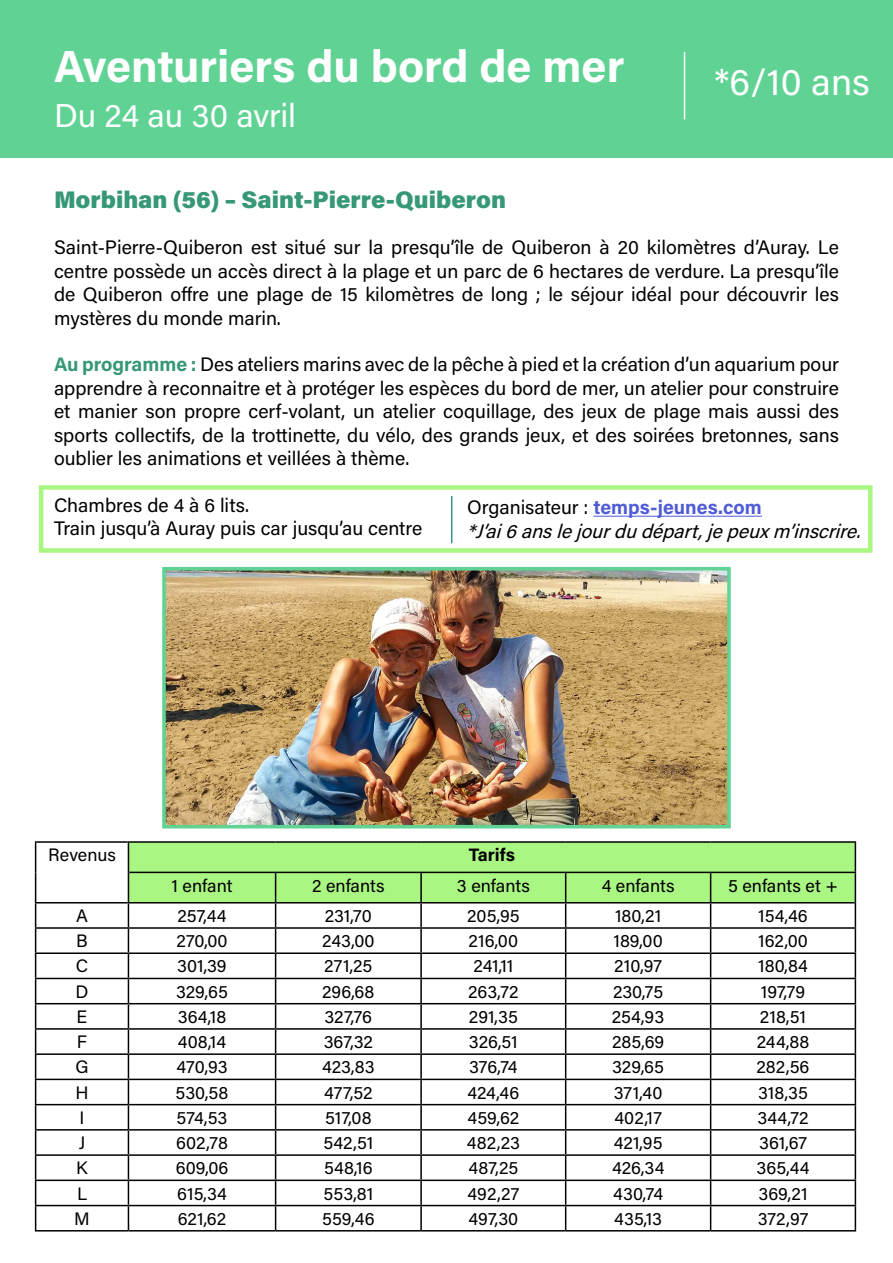
<style>
.page{position:relative;width:893px;height:1263px;background:#fff}
.page>*{position:absolute;margin:0;border:0;box-sizing:border-box;transform-origin:0 0}
.t1{font:700 45px "Acumin Pro";color:#fff}
.t2{font:37.5px "Acumin Pro";color:#fff}
.t3{font:33px "Acumin Pro";letter-spacing:-.005em;color:#fff}
.t4{font:900 24px "Acumin Pro";color:#369878}
.t5{font:19.5px/23.4px "Acumin Pro";color:#000;text-align:justify}
.t6{font:italic 19.5px/23.4px "Acumin Pro";color:#000}
.t7{font:18px "Acumin Pro";color:#000}
.t8{font:700 18px "Acumin Pro";letter-spacing:-.005em;color:#000}
.s1{font-weight:700;color:#369878}
.s2{font-style:normal}
.s3{font-weight:700;font-style:normal;color:#4f5cd6}
</style>
<div class="page">
<div style="left:0;top:0;width:893px;height:158px;background:#60d394"></div>
<hr style="left:684px;top:52px;width:1px;height:67px;background:#fff">
<hr style="left:35px;top:841px;width:93px;height:2px;background:#000">
<svg style="left:35px;top:843px;width:1px;height:29px"></svg>
<hr style="left:35px;top:872px;width:1px;height:30px;background:#000">
<hr style="left:35px;top:902px;width:93px;height:1px;background:#000">
<hr style="left:35px;top:927px;width:93px;height:2px;background:#000">
<hr style="left:35px;top:952px;width:93px;height:2px;background:#000">
<hr style="left:35px;top:978px;width:93px;height:1px;background:#000">
<hr style="left:35px;top:1003px;width:93px;height:1px;background:#000">
<hr style="left:35px;top:1028px;width:93px;height:2px;background:#000">
<hr style="left:35px;top:1053px;width:93px;height:2px;background:#000">
<hr style="left:35px;top:1079px;width:93px;height:1px;background:#000">
<hr style="left:35px;top:1104px;width:93px;height:1px;background:#000">
<hr style="left:35px;top:1129px;width:93px;height:1px;background:#000">
<hr style="left:35px;top:1154px;width:93px;height:2px;background:#000">
<hr style="left:35px;top:1179px;width:93px;height:2px;background:#000">
<hr style="left:35px;top:1205px;width:93px;height:1px;background:#000">
<svg style="left:35px;top:903px;width:1px;height:327px"></svg>
<hr style="left:35px;top:1230px;width:93px;height:1px;background:#000">
<hr style="left:128px;top:1230px;width:148px;height:1px;background:#000">
<hr style="left:276px;top:1230px;width:145px;height:1px;background:#000">
<hr style="left:421px;top:1230px;width:145px;height:1px;background:#000">
<hr style="left:566px;top:1230px;width:145px;height:1px;background:#000">
<hr style="left:711px;top:1230px;width:145px;height:1px;background:#000">
<hr style="left:128px;top:841px;width:148px;height:2px;background:#000">
<svg style="left:128px;top:842px;width:728px;height:388px"></svg>
<hr style="left:276px;top:841px;width:145px;height:2px;background:#000">
<hr style="left:421px;top:841px;width:145px;height:2px;background:#000">
<hr style="left:566px;top:841px;width:145px;height:2px;background:#000">
<hr style="left:711px;top:841px;width:145px;height:2px;background:#000">
<hr style="left:128px;top:872px;width:1px;height:30px;background:#000">
<hr style="left:128px;top:902px;width:148px;height:1px;background:#000">
<hr style="left:276px;top:902px;width:145px;height:1px;background:#000">
<hr style="left:421px;top:902px;width:145px;height:1px;background:#000">
<hr style="left:566px;top:902px;width:145px;height:1px;background:#000">
<hr style="left:711px;top:902px;width:144px;height:1px;background:#000">
<img style="left:167px;top:572px;width:559px;height:251px">
<div style="left:162px;top:567px;width:569px;height:261px;border:4px solid #60d394"></div>
<hr style="left:593px;top:516px;width:169px;height:1px;background:#4f5cd6">
<div style="left:39px;top:485px;width:833px;height:68px;border:4px solid #aaf683"></div>
<hr style="left:451px;top:496px;width:1px;height:47px;background:#418f89">
<h1 class="t1" style="left:54px;top:35px;width:572px">Aventuriers du bord de mer</h1>
<h3 class="t3" style="left:54px;top:92px;width:244px">Du 24 au 30 avril</h3>
<h2 class="t2" style="left:715px;top:56px;width:157px">*6/10 ans</h2>
<p class="t4" style="left:54px;top:182px;width:454px">Morbihan (56) – Saint-Pierre-Quiberon</p>
<p class="t5" style="left:54px;top:235px;width:786px">Saint-Pierre-Quiberon est situé sur la presqu’île de Quiberon à 20 kilomètres d’Auray. Le centre possède un accès direct à la plage et un parc de 6 hectares de verdure. La presqu’île de Quiberon offre une plage de 15 kilomètres de long ; le séjour idéal pour découvrir les mystères du monde marin.</p>
<p class="t5" style="left:54px;top:352px;width:787px"><span class="s1">Au programme :</span> Des ateliers marins avec de la pêche à pied et la création d’un aquarium pour apprendre à reconnaitre et à protéger les espèces du bord de mer, un atelier pour construire et manier son propre cerf-volant, un atelier coquillage, des jeux de plage mais aussi des sports collectifs, de la trottinette, du vélo, des grands jeux, et des soirées bretonnes, sans oublier les animations et veillées à thème.</p>
<p class="t5" style="left:54px;top:492px;width:370px">Chambres de 4 à 6 lits.<br>Train jusqu’à Auray puis car jusqu’au centre</p>
<p class="t6" style="left:467px;top:495px;width:401px"><span class="s2">Organisateur :</span> <span class="s3">temps-jeunes.com </span>*J’ai6anslejourdudépart,jepeuxm’inscrire.</p>
<p class="t7" style="left:48px;top:842px;width:69px">Revenus</p>
<p class="t8" style="left:469px;top:842px;width:48px">Tarifs</p>
<p class="t7" style="left:171px;top:873px;width:63px">1 enfant</p>
<p class="t7" style="left:312px;top:873px;width:74px">2 enfants</p>
<p class="t7" style="left:457px;top:873px;width:75px">3 enfants</p>
<p class="t7" style="left:602px;top:873px;width:74px">4 enfants</p>
<p class="t7" style="left:728px;top:873px;width:111px">5 enfants et +</p>
<p class="t7" style="left:76px;top:903px;width:13px">A</p>
<p class="t7" style="left:177px;top:903px;width:51px">257,44</p>
<p class="t7" style="left:325px;top:903px;width:49px">231,70</p>
<p class="t7" style="left:467px;top:903px;width:54px">205,95</p>
<p class="t7" style="left:615px;top:903px;width:48px">180,21</p>
<p class="t7" style="left:758px;top:903px;width:51px">154,46</p>
<p class="t7" style="left:76px;top:928px;width:13px">B</p>
<p class="t7" style="left:176px;top:928px;width:53px">270,00</p>
<p class="t7" style="left:322px;top:928px;width:54px">243,00</p>
<p class="t7" style="left:469px;top:928px;width:51px">216,00</p>
<p class="t7" style="left:613px;top:928px;width:51px">189,00</p>
<p class="t7" style="left:758px;top:928px;width:51px">162,00</p>
<p class="t7" style="left:76px;top:954px;width:14px">C</p>
<p class="t7" style="left:177px;top:954px;width:51px">301,39</p>
<p class="t7" style="left:324px;top:954px;width:50px">271,25</p>
<p class="t7" style="left:473px;top:954px;width:41px">241,11</p>
<p class="t7" style="left:614px;top:954px;width:49px">210,97</p>
<p class="t7" style="left:758px;top:954px;width:51px">180,84</p>
<p class="t7" style="left:76px;top:979px;width:14px">D</p>
<p class="t7" style="left:176px;top:979px;width:53px">329,65</p>
<p class="t7" style="left:322px;top:979px;width:54px">296,68</p>
<p class="t7" style="left:468px;top:979px;width:52px">263,72</p>
<p class="t7" style="left:613px;top:979px;width:52px">230,75</p>
<p class="t7" style="left:761px;top:979px;width:46px">197,79</p>
<p class="t7" style="left:77px;top:1004px;width:12px">E</p>
<p class="t7" style="left:178px;top:1004px;width:50px">364,18</p>
<p class="t7" style="left:324px;top:1004px;width:49px">327,76</p>
<p class="t7" style="left:469px;top:1004px;width:50px">291,35</p>
<p class="t7" style="left:612px;top:1004px;width:54px">254,93</p>
<p class="t7" style="left:760px;top:1004px;width:48px">218,51</p>
<p class="t7" style="left:77px;top:1029px;width:12px">F</p>
<p class="t7" style="left:178px;top:1029px;width:50px">408,14</p>
<p class="t7" style="left:324px;top:1029px;width:51px">367,32</p>
<p class="t7" style="left:469px;top:1029px;width:50px">326,51</p>
<p class="t7" style="left:612px;top:1029px;width:54px">285,69</p>
<p class="t7" style="left:757px;top:1029px;width:54px">244,88</p>
<p class="t7" style="left:75px;top:1055px;width:15px">G</p>
<p class="t7" style="left:176px;top:1055px;width:53px">470,93</p>
<p class="t7" style="left:322px;top:1055px;width:54px">423,83</p>
<p class="t7" style="left:469px;top:1055px;width:50px">376,74</p>
<p class="t7" style="left:612px;top:1055px;width:53px">329,65</p>
<p class="t7" style="left:756px;top:1055px;width:55px">282,56</p>
<p class="t7" style="left:75px;top:1080px;width:15px">H</p>
<p class="t7" style="left:175px;top:1080px;width:55px">530,58</p>
<p class="t7" style="left:324px;top:1080px;width:50px">477,52</p>
<p class="t7" style="left:467px;top:1080px;width:54px">424,46</p>
<p class="t7" style="left:614px;top:1080px;width:50px">371,40</p>
<p class="t7" style="left:758px;top:1080px;width:51px">318,35</p>
<p class="t7" style="left:80px;top:1105px;width:6px">I</p>
<p class="t7" style="left:177px;top:1105px;width:52px">574,53</p>
<p class="t7" style="left:325px;top:1105px;width:48px">517,08</p>
<p class="t7" style="left:467px;top:1105px;width:53px">459,62</p>
<p class="t7" style="left:614px;top:1105px;width:49px">402,17</p>
<p class="t7" style="left:757px;top:1105px;width:53px">344,72</p>
<p class="t7" style="left:79px;top:1130px;width:8px">J</p>
<p class="t7" style="left:176px;top:1130px;width:53px">602,78</p>
<p class="t7" style="left:323px;top:1130px;width:51px">542,51</p>
<p class="t7" style="left:467px;top:1130px;width:55px">482,23</p>
<p class="t7" style="left:614px;top:1130px;width:50px">421,95</p>
<p class="t7" style="left:759px;top:1130px;width:50px">361,67</p>
<p class="t7" style="left:76px;top:1155px;width:13px">K</p>
<p class="t7" style="left:176px;top:1155px;width:54px">609,06</p>
<p class="t7" style="left:324px;top:1155px;width:50px">548,16</p>
<p class="t7" style="left:469px;top:1155px;width:51px">487,25</p>
<p class="t7" style="left:612px;top:1155px;width:54px">426,34</p>
<p class="t7" style="left:757px;top:1155px;width:54px">365,44</p>
<p class="t7" style="left:77px;top:1181px;width:12px">L</p>
<p class="t7" style="left:177px;top:1181px;width:51px">615,34</p>
<p class="t7" style="left:323px;top:1181px;width:51px">553,81</p>
<p class="t7" style="left:467px;top:1181px;width:53px">492,27</p>
<p class="t7" style="left:613px;top:1181px;width:51px">430,74</p>
<p class="t7" style="left:758px;top:1181px;width:51px">369,21</p>
<p class="t7" style="left:74px;top:1206px;width:17px">M</p>
<p class="t7" style="left:178px;top:1206px;width:50px">621,62</p>
<p class="t7" style="left:322px;top:1206px;width:54px">559,46</p>
<p class="t7" style="left:468px;top:1206px;width:51px">497,30</p>
<p class="t7" style="left:614px;top:1206px;width:49px">435,13</p>
<p class="t7" style="left:758px;top:1206px;width:52px">372,97</p>
</div>
